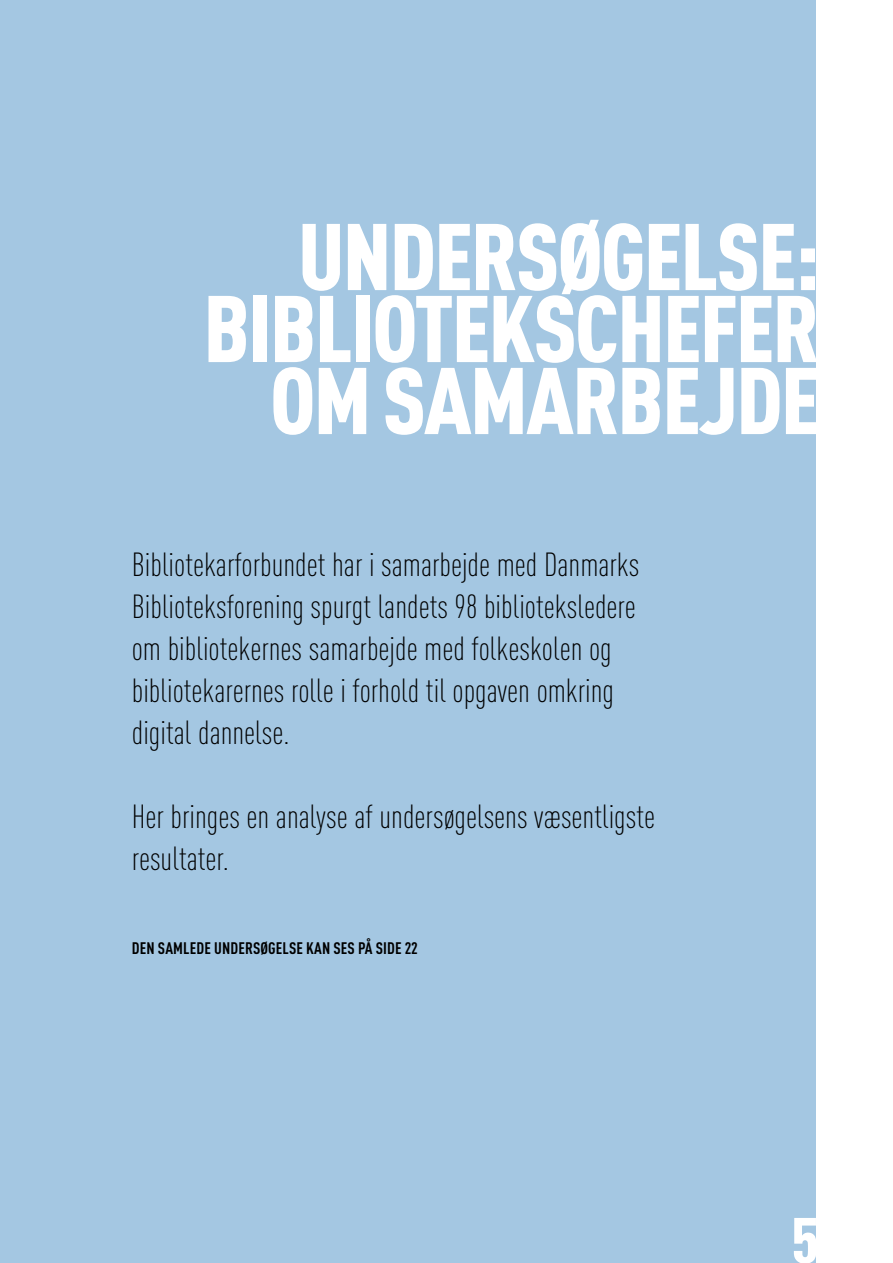
<style>
.page{position:relative;width:893px;height:1263px;background:#fff}
.page>*{position:absolute;margin:0;border:0;box-sizing:border-box;transform-origin:0 0}
.t1{font:900 condensed 93px/72px "DINOT";letter-spacing:-.02em;color:#fff;text-align:right}
.t2{font:900 condensed 63.75px "DINOT";color:#fff}
.t3{font:300 condensed 33px/42px "DINOT";color:#000}
.t4{font:700 condensed 16.5px "DINOT";letter-spacing:.01em;color:#000}
</style>
<div class="page">
<div style="left:0;top:0;width:816px;height:1263px;background:#a4c7e2"></div>
<h1 class="t1" style="left:203px;top:217px;width:618px">UNDERSØGELSE:<br>BIBLIOTEKSCHEFER<br>OM SAMARBEJDE</h1>
<p class="t3" style="left:132px;top:542px;width:509px">Bibliotekarforbundet har i samarbejde med Danmarks Biblioteksforening spurgt landets 98 biblioteksledere om bibliotekernes samarbejde med folkeskolen og bibliotekarernes rolle i forhold til opgaven omkring digital dannelse.</p>
<p class="t3" style="left:132px;top:794px;width:525px">Her bringes en analyse af undersøgelsens væsentligste resultater.</p>
<p class="t4" style="left:132px;top:937px;width:287px">DEN SAMLEDE UNDERSØGELSE KAN SES PÅ SIDE 22</p>
<h2 class="t2" style="left:792px;top:1197px;width:29px">5</h2>
</div>
